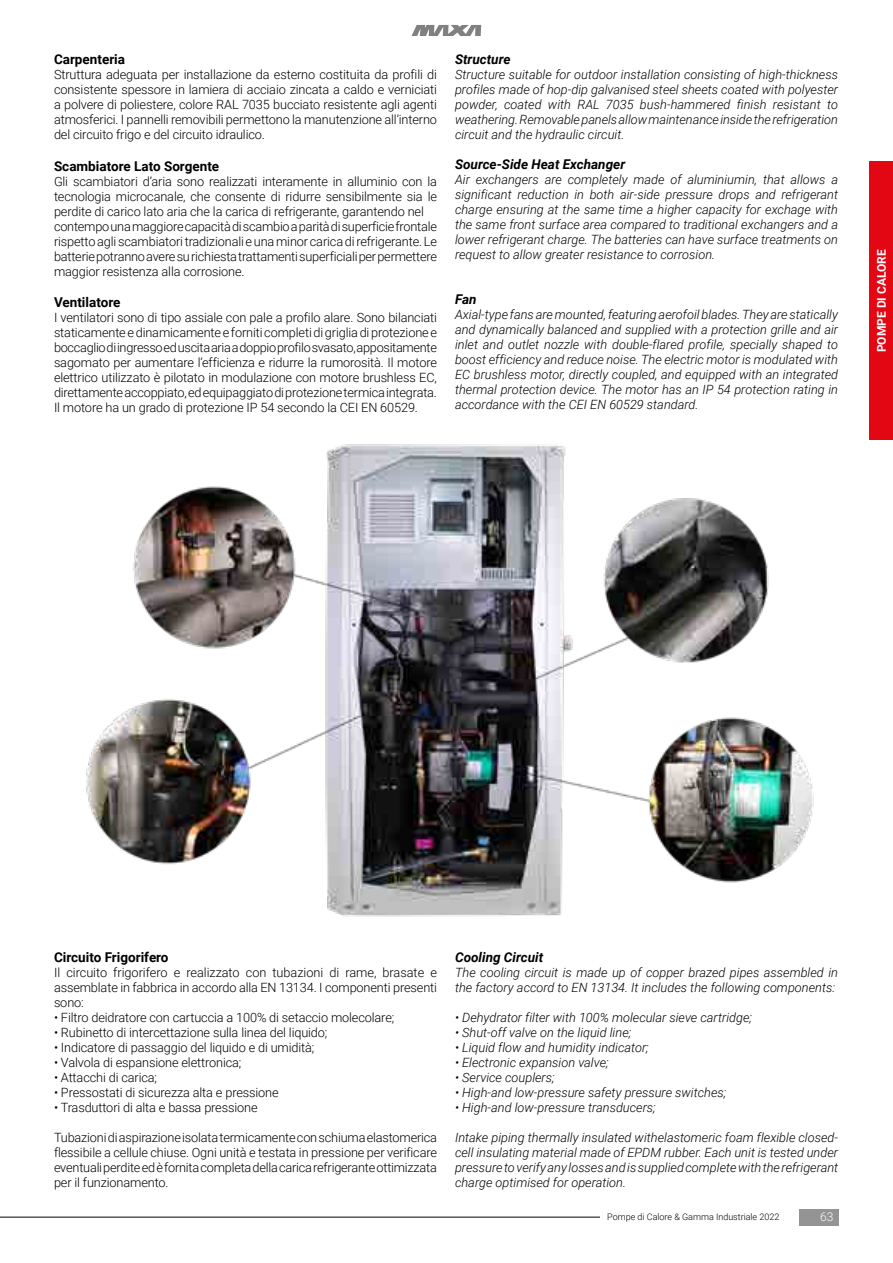
<style>
.page{position:relative;width:893px;height:1263px;background:#fff}
.page>*{position:absolute;margin:0;border:0;box-sizing:border-box;transform-origin:0 0}
.t1{font:700 13.5px "Roboto";color:#000}
.t2{font:italic 700 13.5px "Roboto";color:#000}
.t3{font:300 12.75px/15px "Roboto";letter-spacing:-.01em;color:#000;text-align:justify}
.t4{font:italic 300 12.75px/15px "Roboto";color:#000;text-align:justify}
.t5{font:700 12px "Roboto";color:#fff}
.t6{font:300 12px "Roboto";color:#fff}
.t7{font:300 9px "Roboto";color:#000}
</style>
<div class="page">
<img style="left:86px;top:444px;width:728px;height:473px">
<div style="left:870px;top:162px;width:23px;height:278px;background:#e30613"></div>
<svg style="left:411px;top:25px;width:70px;height:11px"></svg>
<hr style="left:0;top:1217px;width:600px;height:1px;background:#000">
<div style="left:799px;top:1209px;width:40px;height:16px;background:#949494"></div>
<p class="t1" style="left:54px;top:50px;width:73px">Carpenteria</p>
<p class="t3" style="left:54px;top:67px;width:384px">Struttura adeguata per installazione da esterno costituita da profili di consistente spessore in lamiera di acciaio zincata a caldo e verniciati a polvere di poliestere, colore RAL 7035 bucciato resistente agli agenti atmosferici. I pannelli removibili permettono la manutenzione all’interno del circuito frigo e del circuito idraulico.</p>
<p class="t1" style="left:54px;top:156px;width:167px">Scambiatore Lato Sorgente</p>
<p class="t3" style="left:54px;top:173px;width:385px;text-align:left">Gli scambiatori d’aria sono realizzati interamente in alluminio con la tecnologia microcanale, che consente di ridurre sensibilmente sia le perdite di carico lato aria che la carica di refrigerante, garantendo nel contempo una maggiore capacità di scambio a parità di superficie frontale rispetto agli scambiatori tradizionali e una minor carica di refrigerante. Le batterie potranno avere su richiesta trattamenti superficiali per permettere maggior resistenza alla corrosione.</p>
<p class="t1" style="left:54px;top:293px;width:68px">Ventilatore</p>
<p class="t3" style="left:54px;top:310px;width:385px">I ventilatori sono di tipo assiale con pale a profilo alare. Sono bilanciati staticamente e dinamicamente e forniti completi di griglia di protezione e boccaglio di ingresso ed uscita aria a doppio profilo svasato, appositamente sagomato per aumentare l’efficienza e ridurre la rumorosità. Il motore elettrico utilizzato è pilotato in modulazione con motore brushless EC, direttamente accoppiato, ed equipaggiato di protezione termica integrata.<br>Il motore ha un grado di protezione IP 54 secondo la CEI EN 60529.</p>
<p class="t2" style="left:455px;top:50px;width:57px">Structure</p>
<p class="t4" style="left:455px;top:67px;width:385px">Structure suitable for outdoor installation consisting of high-thickness profiles made of hop-dip galvanised steel sheets coated with polyester powder, coated with RAL 7035 bush-hammered finish resistant to weathering. Removable panels allow maintenance inside the refrigeration circuit and the hydraulic circuit.</p>
<p class="t2" style="left:455px;top:155px;width:172px">Source-Side Heat Exchanger</p>
<p class="t4" style="left:455px;top:172px;width:385px">Air exchangers are completely made of aluminiumin, that allows a significant reduction in both air-side pressure drops and refrigerant charge ensuring at the same time a higher capacity for exchage with the same front surface area compared to traditional exchangers and a lower refrigerant charge. The batteries can have surface treatments on request to allow greater resistance to corrosion.</p>
<p class="t2" style="left:455px;top:290px;width:23px">Fan</p>
<p class="t4" style="left:455px;top:307px;width:385px">Axial-type fans are mounted, featuring aerofoil blades. They are statically and dynamically balanced and supplied with a protection grille and air inlet and outlet nozzle with double-flared profile, specially shaped to boost efficiency and reduce noise. The electric motor is modulated with EC brushless motor, directly coupled, and equipped with an integrated thermal protection device. The motor has an IP 54 protection rating in accordance with the CEI EN 60529 standard.</p>
<p class="t5" style="left:873px;top:352px;width:105px;rotate:-90deg">POMPE DI CALORE</p>
<p class="t1" style="left:54px;top:948px;width:116px">Circuito Frigorifero</p>
<p class="t3" style="left:54px;top:964px;width:384px">Il circuito frigorifero e realizzato con tubazioni di rame, brasate e assemblate in fabbrica in accordo alla EN 13134. I componenti presenti sono:</p>
<p class="t3" style="left:54px;top:1009px;width:342px">• Filtro deidratore con cartuccia a 100% di setaccio molecolare;</p>
<p class="t3" style="left:54px;top:1024px;width:275px">• Rubinetto di intercettazione sulla linea del liquido;</p>
<p class="t3" style="left:54px;top:1039px;width:262px">• Indicatore di passaggio del liquido e di umidità;</p>
<p class="t3" style="left:54px;top:1054px;width:189px">• Valvola di espansione elettronica;</p>
<p class="t3" style="left:54px;top:1069px;width:105px">• Attacchi di carica;</p>
<p class="t3" style="left:54px;top:1084px;width:226px">• Pressostati di sicurezza alta e pressione</p>
<p class="t3" style="left:54px;top:1099px;width:205px">• Trasduttori di alta e bassa pressione</p>
<p class="t3" style="left:54px;top:1129px;width:385px">Tubazioni di aspirazione isolata termicamente con schiuma elastomerica flessibile a cellule chiuse. Ogni unità e testata in pressione per verificare eventuali perdite ed è fornita completa della carica refrigerante ottimizzata per il funzionamento.</p>
<p class="t2" style="left:455px;top:948px;width:90px">Cooling Circuit</p>
<p class="t4" style="left:455px;top:964px;width:385px">The cooling circuit is made up of copper brazed pipes assembled in the factory accord to EN 13134. It includes the following components:</p>
<p class="t4" style="left:455px;top:1009px;width:298px">• Dehydrator filter with 100% molecular sieve cartridge;</p>
<p class="t4" style="left:455px;top:1024px;width:178px">• Shut-off valve on the liquid line;</p>
<p class="t4" style="left:455px;top:1039px;width:195px">• Liquid flow and humidity indicator;</p>
<p class="t4" style="left:455px;top:1054px;width:155px">• Electronic expansion valve;</p>
<p class="t4" style="left:455px;top:1069px;width:101px">• Service couplers;</p>
<p class="t4" style="left:455px;top:1084px;width:273px">• High-and low-pressure safety pressure switches;</p>
<p class="t4" style="left:455px;top:1099px;width:202px">• High-and low-pressure transducers;</p>
<p class="t4" style="left:455px;top:1129px;width:385px">Intake piping thermally insulated withelastomeric foam flexible closed&shy;cell insulating material made of EPDM rubber. Each unit is tested under pressure to verify any losses and is supplied complete with the refrigerant charge optimised for operation.</p>
<p class="t7" style="left:607px;top:1210px;width:174px">Pompe di Calore &amp; Gamma Industriale 2022</p>
<p class="t6" style="left:820px;top:1208px;width:15px">63</p>
</div>
